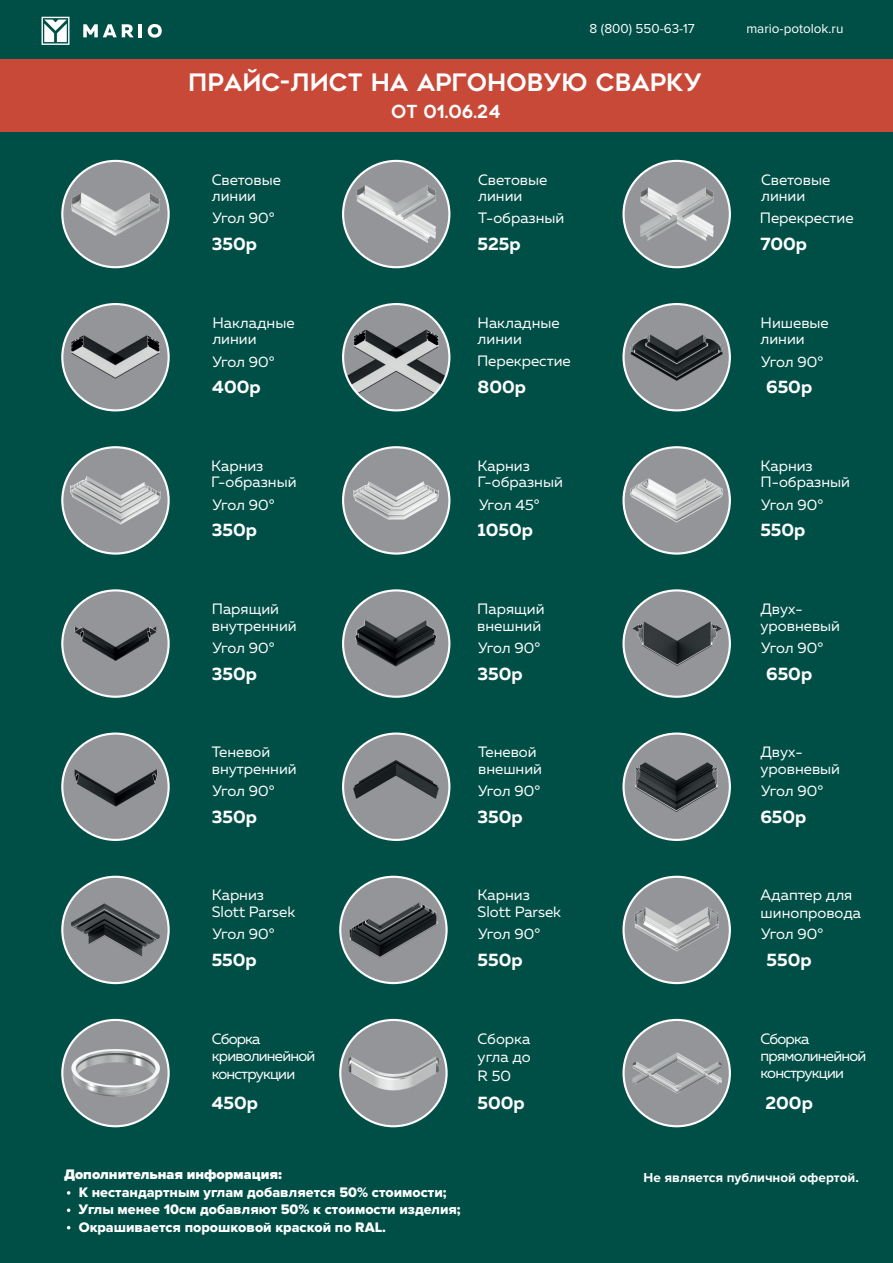
<style>
.page{position:relative;width:893px;height:1263px;background:#004f47}
.page>*{position:absolute;margin:0;border:0;box-sizing:border-box;transform-origin:0 0}
.t1{font:24px "Geometos RU Sby Daymarius";color:#fff}
.t2{font:700 18px "Muller";color:#fff}
.t3{font:18px "Geometos RU Sby Daymarius";color:#fff}
.t4{font:15px/16.5px "Muller";color:#fff}
.t5{font:15px/17.1px "Muller";letter-spacing:-.05em;color:#fff}
.t6{font:15px/17.5px "Muller";letter-spacing:-.055em;color:#fff}
.t7{font:14.25px/17.4px "Proxima Nova Extrabld";color:#fff}
.t8{font:900 14.25px "Proxima Nova";color:#fff}
.t9{font:13.5px "Proxima Nova";color:#fff}
.t10{font:700 13.5px "Proxima Nova";color:#fff}
</style>
<div class="page">
<div style="left:0;top:59px;width:893px;height:73px;background:#c94938"></div>
<div style="left:42px;top:17px;width:27px;height:28px;border:1px solid #fff"></div>
<svg style="left:44px;top:20px;width:23px;height:22px"></svg>
<svg style="left:83px;top:24px;width:59px;height:13px"></svg>
<svg style="left:148px;top:24px;width:14px;height:14px"></svg>
<svg style="left:67px;top:1191px;width:3px;height:4px"></svg>
<svg style="left:67px;top:1208px;width:3px;height:4px"></svg>
<div style="left:624px;top:1020px;width:106px;height:106px;background:#939598;border-radius:50%"></div>
<img style="left:632px;top:1052px;width:89px;height:42px">
<div style="left:622px;top:1019px;width:109px;height:108px;border:2px solid #fff;border-radius:50%"></div>
<div style="left:62px;top:1020px;width:107px;height:106px;background:#939598;border-radius:50%"></div>
<img style="left:72px;top:1049px;width:87px;height:48px">
<div style="left:61px;top:1019px;width:109px;height:108px;border:2px solid #fff;border-radius:50%"></div>
<div style="left:340px;top:1020px;width:107px;height:106px;background:#939598;border-radius:50%"></div>
<img style="left:347px;top:1056px;width:93px;height:34px">
<div style="left:339px;top:1019px;width:109px;height:108px;border:2px solid #fff;border-radius:50%"></div>
<div style="left:624px;top:877px;width:106px;height:106px;background:#939598;border-radius:50%"></div>
<img style="left:635px;top:907px;width:84px;height:45px">
<div style="left:622px;top:876px;width:109px;height:108px;border:2px solid #fff;border-radius:50%"></div>
<div style="left:62px;top:877px;width:107px;height:106px;background:#939598;border-radius:50%"></div>
<img style="left:72px;top:903px;width:87px;height:54px">
<div style="left:61px;top:876px;width:109px;height:108px;border:2px solid #fff;border-radius:50%"></div>
<div style="left:340px;top:877px;width:107px;height:106px;background:#939598;border-radius:50%"></div>
<img style="left:350px;top:903px;width:87px;height:54px">
<div style="left:339px;top:876px;width:109px;height:108px;border:2px solid #fff;border-radius:50%"></div>
<div style="left:343px;top:590px;width:106px;height:107px;background:#939598;border-radius:50%"></div>
<img style="left:356px;top:620px;width:81px;height:47px">
<div style="left:342px;top:589px;width:108px;height:109px;border:2px solid #fff;border-radius:50%"></div>
<div style="left:62px;top:590px;width:107px;height:107px;background:#939598;border-radius:50%"></div>
<img style="left:75px;top:627px;width:81px;height:33px">
<div style="left:61px;top:589px;width:109px;height:109px;border:2px solid #fff;border-radius:50%"></div>
<div style="left:624px;top:590px;width:106px;height:107px;background:#939598;border-radius:50%"></div>
<img style="left:632px;top:622px;width:89px;height:43px">
<div style="left:622px;top:589px;width:109px;height:109px;border:2px solid #fff;border-radius:50%"></div>
<div style="left:62px;top:734px;width:107px;height:106px;background:#939598;border-radius:50%"></div>
<img style="left:75px;top:770px;width:83px;height:36px">
<div style="left:61px;top:732px;width:109px;height:109px;border:2px solid #fff;border-radius:50%"></div>
<div style="left:343px;top:734px;width:106px;height:106px;background:#939598;border-radius:50%"></div>
<img style="left:353px;top:760px;width:86px;height:38px">
<div style="left:342px;top:732px;width:108px;height:109px;border:2px solid #fff;border-radius:50%"></div>
<div style="left:624px;top:734px;width:106px;height:106px;background:#939598;border-radius:50%"></div>
<img style="left:635px;top:762px;width:83px;height:49px">
<div style="left:622px;top:732px;width:109px;height:109px;border:2px solid #fff;border-radius:50%"></div>
<div style="left:624px;top:447px;width:106px;height:106px;background:#939598;border-radius:50%"></div>
<img style="left:630px;top:478px;width:93px;height:45px">
<div style="left:622px;top:446px;width:109px;height:109px;border:2px solid #fff;border-radius:50%"></div>
<div style="left:62px;top:447px;width:107px;height:106px;background:#939598;border-radius:50%"></div>
<img style="left:71px;top:476px;width:89px;height:49px">
<div style="left:61px;top:446px;width:109px;height:109px;border:2px solid #fff;border-radius:50%"></div>
<div style="left:343px;top:447px;width:106px;height:106px;background:#939598;border-radius:50%"></div>
<img style="left:354px;top:481px;width:84px;height:38px">
<div style="left:342px;top:446px;width:108px;height:109px;border:2px solid #fff;border-radius:50%"></div>
<div style="left:624px;top:161px;width:106px;height:106px;background:#939598;border-radius:50%"></div>
<img style="left:640px;top:188px;width:73px;height:52px">
<div style="left:622px;top:160px;width:109px;height:108px;border:2px solid #fff;border-radius:50%"></div>
<div style="left:62px;top:161px;width:107px;height:106px;background:#939598;border-radius:50%"></div>
<img style="left:72px;top:192px;width:87px;height:44px">
<div style="left:61px;top:160px;width:109px;height:108px;border:2px solid #fff;border-radius:50%"></div>
<div style="left:343px;top:161px;width:106px;height:106px;background:#939598;border-radius:50%"></div>
<img style="left:357px;top:186px;width:79px;height:56px">
<div style="left:342px;top:160px;width:108px;height:108px;border:2px solid #fff;border-radius:50%"></div>
<div style="left:343px;top:304px;width:106px;height:106px;background:#939598;border-radius:50%"></div>
<img style="left:343px;top:330px;width:106px;height:75px">
<div style="left:342px;top:303px;width:108px;height:108px;border:2px solid #fff;border-radius:50%"></div>
<div style="left:62px;top:304px;width:107px;height:106px;background:#939598;border-radius:50%"></div>
<img style="left:72px;top:335px;width:87px;height:44px">
<div style="left:61px;top:303px;width:109px;height:108px;border:2px solid #fff;border-radius:50%"></div>
<div style="left:624px;top:304px;width:106px;height:106px;background:#939598;border-radius:50%"></div>
<img style="left:631px;top:334px;width:92px;height:46px">
<div style="left:622px;top:303px;width:109px;height:108px;border:2px solid #fff;border-radius:50%"></div>
<p class="t9" style="left:590px;top:23px;width:107px">8 (800) 550-63-17</p>
<p class="t9" style="left:746px;top:23px;width:99px">mario-potolok.ru</p>
<h1 class="t1" style="left:188px;top:73px;width:515px">Прайс-лист на аргоновую сварку</h1>
<p class="t3" style="left:391px;top:105px;width:111px">от 01.06.24</p>
<p class="t4" style="left:212px;top:172px;width:71px">Световые линии</p>
<p class="t4" style="left:478px;top:172px;width:71px">Световые линии</p>
<p class="t4" style="left:761px;top:172px;width:71px">Световые линии</p>
<p class="t4" style="left:760px;top:211px;width:95px">Перекрестие</p>
<p class="t4" style="left:212px;top:211px;width:64px">Угол 90°</p>
<p class="t4" style="left:478px;top:211px;width:88px">Т-образный</p>
<p class="t2" style="left:212px;top:236px;width:47px">350р</p>
<p class="t2" style="left:477px;top:236px;width:45px">525р</p>
<p class="t2" style="left:760px;top:236px;width:48px">700р</p>
<p class="t4" style="left:212px;top:315px;width:84px">Накладные линии</p>
<p class="t4" style="left:478px;top:315px;width:84px">Накладные линии</p>
<p class="t4" style="left:760px;top:315px;width:70px">Нишевые линии</p>
<p class="t4" style="left:212px;top:354px;width:64px">Угол 90°</p>
<p class="t4" style="left:477px;top:354px;width:95px">Перекрестие</p>
<p class="t4" style="left:761px;top:354px;width:64px">Угол 90°</p>
<p class="t2" style="left:212px;top:379px;width:50px">400р</p>
<p class="t2" style="left:478px;top:379px;width:50px">800р</p>
<p class="t2" style="left:766px;top:379px;width:48px">650р</p>
<p class="t4" style="left:211px;top:458px;width:87px">Карниз<br>Г-образный</p>
<p class="t4" style="left:478px;top:458px;width:87px">Карниз<br>Г-образный</p>
<p class="t4" style="left:760px;top:458px;width:91px">Карниз<br>П-образный</p>
<p class="t4" style="left:212px;top:497px;width:64px">Угол 90°</p>
<p class="t4" style="left:479px;top:497px;width:62px">Угол 45°</p>
<p class="t4" style="left:761px;top:497px;width:64px">Угол 90°</p>
<p class="t2" style="left:212px;top:522px;width:47px">350р</p>
<p class="t2" style="left:477px;top:522px;width:57px">1050р</p>
<p class="t2" style="left:760px;top:522px;width:47px">550р</p>
<p class="t4" style="left:212px;top:602px;width:86px">Парящий внутренний</p>
<p class="t4" style="left:477px;top:602px;width:69px">Парящий внешний</p>
<p class="t2" style="left:477px;top:666px;width:47px">350р</p>
<p class="t4" style="left:212px;top:640px;width:64px">Угол 90°</p>
<p class="t4" style="left:478px;top:640px;width:64px">Угол 90°</p>
<p class="t2" style="left:212px;top:666px;width:47px">350р</p>
<p class="t4" style="left:760px;top:602px;width:81px">Двух&shy;уровневый</p>
<p class="t4" style="left:761px;top:640px;width:64px">Угол 90°</p>
<p class="t2" style="left:766px;top:666px;width:48px">650р</p>
<p class="t4" style="left:212px;top:745px;width:86px">Теневой внутренний</p>
<p class="t4" style="left:478px;top:745px;width:65px">Теневой внешний</p>
<p class="t2" style="left:477px;top:809px;width:47px">350р</p>
<p class="t4" style="left:212px;top:784px;width:64px">Угол 90°</p>
<p class="t4" style="left:478px;top:784px;width:64px">Угол 90°</p>
<p class="t2" style="left:212px;top:809px;width:47px">350р</p>
<p class="t4" style="left:760px;top:745px;width:81px">Двух&shy;уровневый</p>
<p class="t4" style="left:761px;top:784px;width:64px">Угол 90°</p>
<p class="t2" style="left:760px;top:809px;width:48px">650р</p>
<p class="t4" style="left:212px;top:888px;width:85px">Карниз<br>Slott Parsek</p>
<p class="t4" style="left:478px;top:888px;width:85px">Карниз<br>Slott Parsek</p>
<p class="t4" style="left:760px;top:888px;width:102px;line-height:17.1px">Адаптер для шинопровода</p>
<p class="t4" style="left:212px;top:927px;width:64px">Угол 90°</p>
<p class="t4" style="left:478px;top:927px;width:64px">Угол 90°</p>
<p class="t4" style="left:761px;top:927px;width:64px">Угол 90°</p>
<p class="t2" style="left:212px;top:952px;width:47px">550р</p>
<p class="t2" style="left:477px;top:952px;width:47px">550р</p>
<p class="t2" style="left:767px;top:952px;width:47px">550р</p>
<p class="t6" style="left:212px;top:1030px;width:105px">Сборка криволинейной конструкции</p>
<p class="t4" style="left:478px;top:1030px;width:54px;line-height:18.5px;text-align:justify">Сборка угла до R 50</p>
<p class="t5" style="left:760px;top:1031px;width:107px">Сборка прямолинейной конструкции</p>
<p class="t2" style="left:212px;top:1095px;width:48px">450р</p>
<p class="t2" style="left:477px;top:1095px;width:49px">500р</p>
<p class="t2" style="left:765px;top:1095px;width:49px">200р</p>
<p class="t8" style="left:64px;top:1168px;width:219px">Дополнительная информация:</p>
<p class="t7" style="left:79px;top:1184px;width:384px">К нестандартным углам добавляется 50% стоимости;<br>Углы менее 10см добавляют 50% к стоимости изделия;<br>Окрашивается порошковой краской по RAL.</p>
<p class="t10" style="left:644px;top:1171px;width:217px">Не является публичной офертой.</p>
</div>
